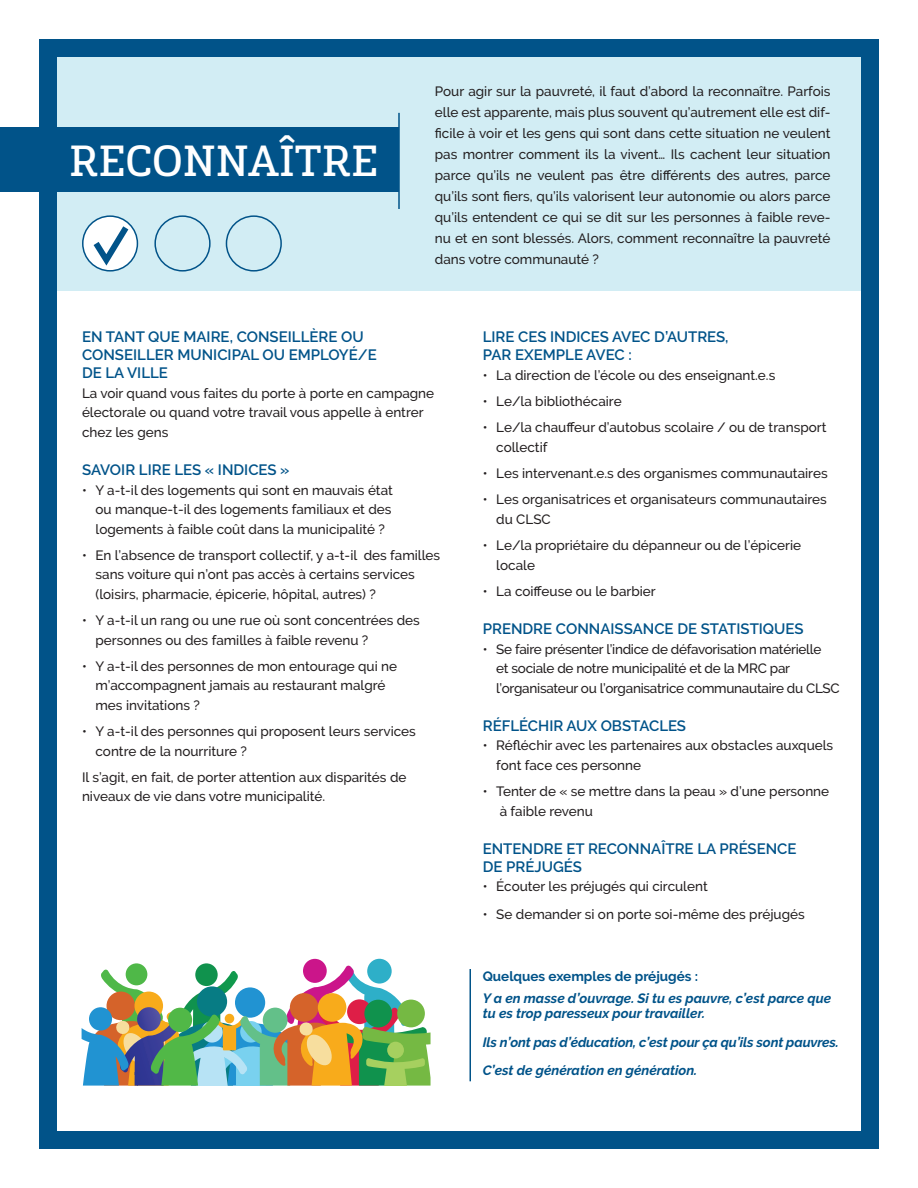
<style>
.page{position:relative;width:918px;height:1188px;background:#fff}
.page>*{position:absolute;margin:0;border:0;box-sizing:border-box;transform-origin:0 0}
.t1{font:500 43.5px "Gaspo Slab";color:#fff}
.t2{font:600 15px/18px "Raleway";color:#015389}
.t3{font:500 13.5px/19.5px "Raleway";color:#231f20}
.t4{font:italic 700 13.5px/15px "Raleway";color:#015389}
.t5{font:500 13.5px/19.5px "Raleway";letter-spacing:-.02em;color:#231f20}
.t6{font:700 13.5px "Raleway";color:#015389}
</style>
<div class="page">
<div style="left:49px;top:53px;width:829px;height:237px;background:#d2edf4"></div>
<div style="left:39px;top:39px;width:840px;height:1110px;border:18px solid #015389"></div>
<div style="left:0;top:127px;width:398px;height:65px;background:#015389"></div>
<svg style="left:83px;top:216px;width:54px;height:55px"></svg>
<div style="left:82px;top:215px;width:56px;height:57px;border:2px solid #015389;border-radius:50%"></div>
<div style="left:154px;top:215px;width:57px;height:57px;border:2px solid #015389;border-radius:50%"></div>
<div style="left:226px;top:215px;width:56px;height:57px;border:2px solid #015389;border-radius:50%"></div>
<svg style="left:88px;top:220px;width:46px;height:51px;background:#c9dbe6"></svg>
<hr style="left:398px;top:113px;width:2px;height:96px;background:#015389">
<hr style="left:470px;top:969px;width:1px;height:112px;background:#015389">
<svg style="left:82px;top:959px;width:349px;height:127px"></svg>
<h1 class="t1" style="left:69px;top:132px;width:311px">RECONNAÎTRE</h1>
<p class="t3" style="left:435px;top:81px;width:397px;line-height:21px;text-align:justify">Pour agir sur la pauvreté, il faut d’abord la reconnaître. Parfois elle est apparente, mais plus souvent qu’autrement elle est dif&shy;ficile à voir et les gens qui sont dans cette situation ne veulent pas montrer comment ils la vivent… Ils cachent leur situation parce qu’ils ne veulent pas être différents des autres, parce qu’ils sont fiers, qu’ils valorisent leur autonomie ou alors parce qu’ils entendent ce qui se dit sur les personnes à faible reve&shy;nu et en sont blessés. Alors, comment reconnaître la pauvreté dans votre communauté ?</p>
<p class="t2" style="left:82px;top:328px;width:296px">EN TANT QUE MAIRE, CONSEILLÈRE OU<br>CONSEILLER MUNICIPAL OU EMPLOYÉ/E<br>DE LA VILLE</p>
<p class="t3" style="left:82px;top:383px;width:354px">La voir quand vous faites du porte à porte en campagne électorale ou quand votre travail vous appelle à entrer chez les gens</p>
<p class="t2" style="left:82px;top:461px;width:209px">SAVOIR LIRE LES « INDICES »</p>
<p class="t3" style="left:96px;top:480px;width:299px;text-align:justify;text-indent:-14px">• Y a-t-il des logements qui sont en mauvais état ou manque-t-il des logements familiaux et des logements à faible coût dans la municipalité ?</p>
<p class="t3" style="left:96px;top:545px;width:346px;text-indent:-14px">• En l’absence de transport collectif, y a-t-il des familles sans voiture qui n’ont pas accès à certains services (loisirs, pharmacie, épicerie, hôpital, autres) ?</p>
<p class="t3" style="left:96px;top:611px;width:326px;text-indent:-14px">• Y a-t-il un rang ou une rue où sont concentrées des personnes ou des familles à faible revenu ?</p>
<p class="t3" style="left:96px;top:656px;width:303px;text-indent:-14px">• Y a-t-il des personnes de mon entourage qui ne m’accompagnent jamais au restaurant malgré mes invitations ?</p>
<p class="t3" style="left:96px;top:722px;width:322px;text-indent:-14px">• Y a-t-il des personnes qui proposent leurs services contre de la nourriture ?</p>
<p class="t3" style="left:82px;top:767px;width:326px">Il s’agit, en fait, de porter attention aux disparités de niveaux de vie dans votre municipalité.</p>
<p class="t2" style="left:483px;top:328px;width:247px">LIRE CES INDICES AVEC D’AUTRES,<br>PAR EXEMPLE AVEC :</p>
<p class="t3" style="left:483px;top:365px;width:294px">• La direction de l’école ou des enseignant.e.s</p>
<p class="t3" style="left:483px;top:392px;width:140px">• Le/la bibliothécaire</p>
<p class="t3" style="left:496px;top:418px;width:332px;text-indent:-14px">• Le/la chauffeur d’autobus scolaire / ou de transport collectif</p>
<p class="t3" style="left:483px;top:464px;width:346px">• Les intervenant.e.s des organismes communautaires</p>
<p class="t3" style="left:496px;top:490px;width:332px;text-indent:-14px">• Les organisatrices et organisateurs communautaires du CLSC</p>
<p class="t3" style="left:496px;top:536px;width:306px;text-indent:-14px">• Le/la propriétaire du dépanneur ou de l’épicerie locale</p>
<p class="t3" style="left:483px;top:581px;width:175px">• La coiffeuse ou le barbier</p>
<p class="t2" style="left:483px;top:620px;width:322px">PRENDRE CONNAISSANCE DE STATISTIQUES</p>
<p class="t5" style="left:496px;top:639px;width:345px;text-indent:-14px">• Se faire présenter l’indice de défavorisation matérielle<br>et sociale de notre municipalité et de la MRC par l’organisateur ou l’organisatrice communautaire du CLSC</p>
<p class="t2" style="left:483px;top:717px;width:205px">RÉFLÉCHIR AUX OBSTACLES</p>
<p class="t3" style="left:496px;top:736px;width:339px;text-indent:-14px">• Réfléchir avec les partenaires aux obstacles auxquels font face ces personne</p>
<p class="t3" style="left:500px;top:782px;width:331px;text-indent:-17px">• Tenter de « se mettre dans la peau » d’une personne à faible revenu</p>
<p class="t2" style="left:483px;top:840px;width:315px">ENTENDRE ET RECONNAÎTRE LA PRÉSENCE<br>DE PRÉJUGÉS</p>
<p class="t3" style="left:483px;top:877px;width:227px">• Écouter les préjugés qui circulent</p>
<p class="t3" style="left:483px;top:905px;width:324px">• Se demander si on porte soi-même des préjugés</p>
<p class="t6" style="left:483px;top:969px;width:217px">Quelques exemples de préjugés :</p>
<p class="t4" style="left:483px;top:991px;width:350px">Y a en masse d’ouvrage. Si tu es pauvre, c’est parce que tu es trop paresseux pour travailler.</p>
<p class="t4" style="left:483px;top:1028px;width:358px;line-height:28.5px">Ils n’ont pas d’éducation, c’est pour ça qu’ils sont pauvres.<br>C’est de génération en génération.</p>
</div>
